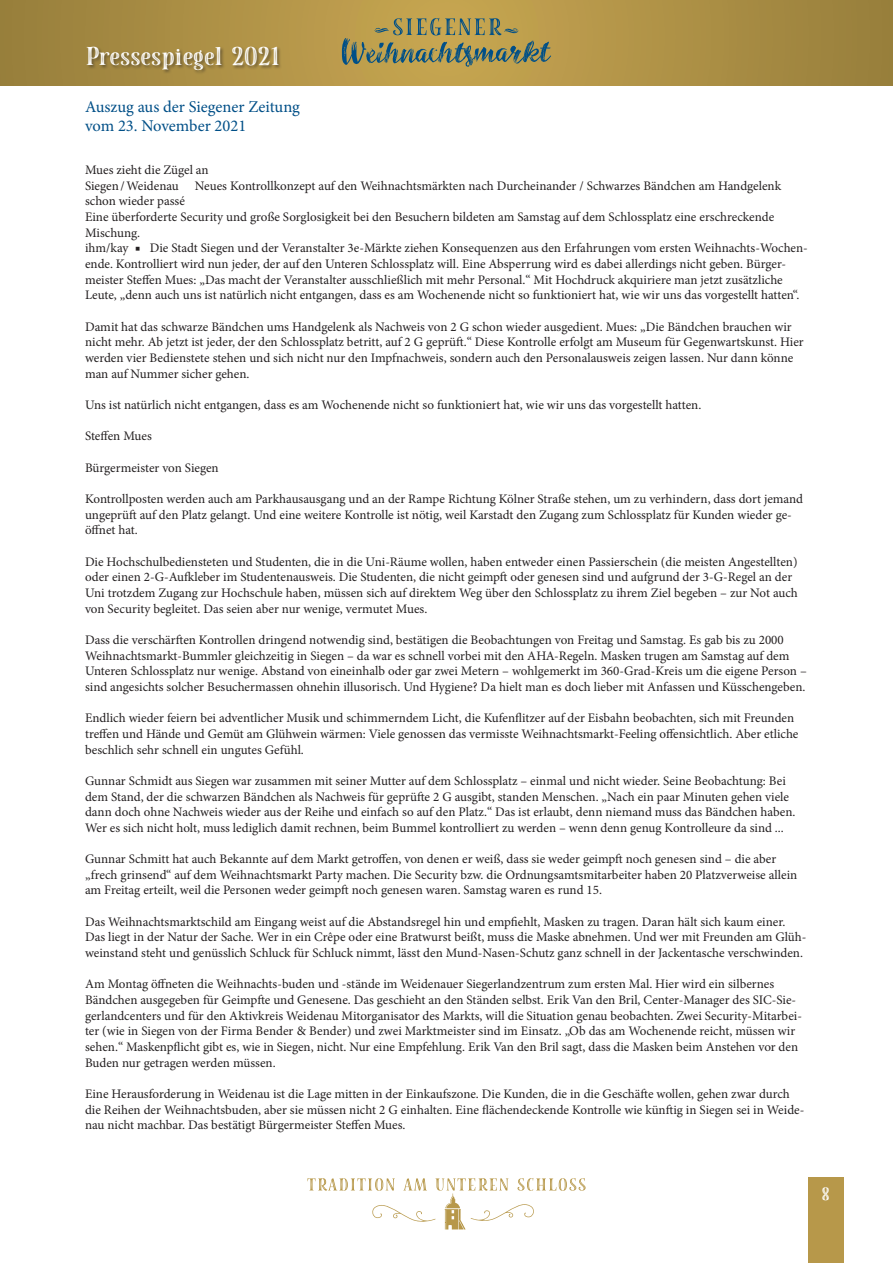
<style>
.page{position:relative;width:893px;height:1263px;background:#fff}
.page>*{position:absolute;margin:0;border:0;box-sizing:border-box;transform-origin:0 0}
.t1{font:25.8px "LP Serif Inline";color:#fff}
.t2{font:18px "LP Serif Inline";color:#fff}
.t3{font:16.5px/19.8px "Minion Pro";color:#004f87}
.t4{font:13.05px/15.6px "Minion Pro";color:#231f20}
</style>
<div class="page">
<svg style="left:0;top:0;width:893px;height:85px;background:#ac8f45"></svg>
<div style="left:808px;top:1178px;width:36px;height:85px;background:#b7984a"></div>
<div style="left:86px;top:46px;width:197px;height:29px;background:#231f20;opacity:.5"></div>
<svg style="left:307px;top:1178px;width:279px;height:51px"></svg>
<svg style="left:342px;top:18px;width:209px;height:49px;background:#999059"></svg>
<h1 class="t1" style="left:85px;top:38px;width:196px">Pressespiegel 2021</h1>
<p class="t3" style="left:85px;top:96px;width:216px">Auszug aus der Siegener Zeitung vom 23. November 2021</p>
<p class="t4" style="left:85px;top:162px;width:724px">Mues zieht die Zügel an<br>Siegen/Weidenau Neues Kontrollkonzept auf den Weihnachtsmärkten nach Durcheinander / Schwarzes Bändchen am Handgelenk schon wieder passé<br>Eine überforderte Security und große Sorglosigkeit bei den Besuchern bildeten am Samstag auf dem Schlossplatz eine erschreckende Mischung.<br>ihm/kay ■ Die Stadt Siegen und der Veranstalter 3e-Märkte ziehen Konsequenzen aus den Erfahrungen vom ersten Weihnachts-Wochen&shy;ende. Kontrolliert wird nun jeder, der auf den Unteren Schlossplatz will. Eine Absperrung wird es dabei allerdings nicht geben. Bürger&shy;meister Steffen Mues: „Das macht der Veranstalter ausschließlich mit mehr Personal.“ Mit Hochdruck akquiriere man jetzt zusätzliche Leute, „denn auch uns ist natürlich nicht entgangen, dass es am Wochenende nicht so funktioniert hat, wie wir uns das vorgestellt hatten“.</p>
<p class="t4" style="left:85px;top:319px;width:720px">Damit hat das schwarze Bändchen ums Handgelenk als Nachweis von 2 G schon wieder ausgedient. Mues: „Die Bändchen brauchen wir nicht mehr. Ab jetzt ist jeder, der den Schlossplatz betritt, auf 2 G geprüft.“ Diese Kontrolle erfolgt am Museum für Gegenwartskunst. Hier werden vier Bedienstete stehen und sich nicht nur den Impfnachweis, sondern auch den Personalausweis zeigen lassen. Nur dann könne man auf Nummer sicher gehen.</p>
<p class="t4" style="left:85px;top:397px;width:618px">Uns ist natürlich nicht entgangen, dass es am Wochenende nicht so funktioniert hat, wie wir uns das vorgestellt hatten.</p>
<p class="t4" style="left:85px;top:428px;width:68px">Steffen Mues</p>
<p class="t4" style="left:85px;top:460px;width:135px">Bürgermeister von Siegen</p>
<p class="t4" style="left:85px;top:491px;width:720px">Kontrollposten werden auch am Parkhausausgang und an der Rampe Richtung Kölner Straße stehen, um zu verhindern, dass dort jemand ungeprüft auf den Platz gelangt. Und eine weitere Kontrolle ist nötig, weil Karstadt den Zugang zum Schlossplatz für Kunden wieder ge&shy;öffnet hat.</p>
<p class="t4" style="left:85px;top:554px;width:714px">Die Hochschulbediensteten und Studenten, die in die Uni-Räume wollen, haben entweder einen Passierschein (die meisten Angestellten) oder einen 2-G-Aufkleber im Studentenausweis. Die Studenten, die nicht geimpft oder genesen sind und aufgrund der 3-G-Regel an der Uni trotzdem Zugang zur Hochschule haben, müssen sich auf direktem Weg über den Schlossplatz zu ihrem Ziel begeben – zur Not auch von Security begleitet. Das seien aber nur wenige, vermutet Mues.</p>
<p class="t4" style="left:85px;top:632px;width:723px">Dass die verschärften Kontrollen dringend notwendig sind, bestätigen die Beobachtungen von Freitag und Samstag. Es gab bis zu 2000<br>Weihnachtsmarkt-Bummler gleichzeitig in Siegen – da war es schnell vorbei mit den AHA-Regeln. Masken trugen am Samstag auf dem Unteren Schlossplatz nur wenige. Abstand von eineinhalb oder gar zwei Metern – wohlgemerkt im 360-Grad-Kreis um die eigene Person – sind angesichts solcher Besuchermassen ohnehin illusorisch. Und Hygiene? Da hielt man es doch lieber mit Anfassen und Küsschengeben.</p>
<p class="t4" style="left:85px;top:710px;width:715px">Endlich wieder feiern bei adventlicher Musik und schimmerndem Licht, die Kufenflitzer auf der Eisbahn beobachten, sich mit Freunden treffen und Hände und Gemüt am Glühwein wärmen: Viele genossen das vermisste Weihnachtsmarkt-Feeling offensichtlich. Aber etliche beschlich sehr schnell ein ungutes Gefühl.</p>
<p class="t4" style="left:85px;top:773px;width:712px">Gunnar Schmidt aus Siegen war zusammen mit seiner Mutter auf dem Schlossplatz – einmal und nicht wieder. Seine Beobachtung: Bei dem Stand, der die schwarzen Bändchen als Nachweis für geprüfte 2 G ausgibt, standen Menschen. „Nach ein paar Minuten gehen viele dann doch ohne Nachweis wieder aus der Reihe und einfach so auf den Platz.“ Das ist erlaubt, denn niemand muss das Bändchen haben.<br>Wer es sich nicht holt, muss lediglich damit rechnen, beim Bummel kontrolliert zu werden – wenn denn genug Kontrolleure da sind ...</p>
<p class="t4" style="left:85px;top:851px;width:714px">Gunnar Schmitt hat auch Bekannte auf dem Markt getroffen, von denen er weiß, dass sie weder geimpft noch genesen sind – die aber „frech grinsend“ auf dem Weihnachtsmarkt Party machen. Die Security bzw. die Ordnungsamtsmitarbeiter haben 20 Platzverweise allein am Freitag erteilt, weil die Personen weder geimpft noch genesen waren. Samstag waren es rund 15.</p>
<p class="t4" style="left:85px;top:914px;width:723px">Das Weihnachtsmarktschild am Eingang weist auf die Abstandsregel hin und empfiehlt, Masken zu tragen. Daran hält sich kaum einer.<br>Das liegt in der Natur der Sache. Wer in ein Crêpe oder eine Bratwurst beißt, muss die Maske abnehmen. Und wer mit Freunden am Glüh&shy;weinstand steht und genüsslich Schluck für Schluck nimmt, lässt den Mund-Nasen-Schutz ganz schnell in der Jackentasche verschwinden.</p>
<p class="t4" style="left:85px;top:976px;width:718px">Am Montag öffneten die Weihnachts-buden und -stände im Weidenauer Siegerlandzentrum zum ersten Mal. Hier wird ein silbernes Bändchen ausgegeben für Geimpfte und Genesene. Das geschieht an den Ständen selbst. Erik Van den Bril, Center-Manager des SIC-Sie&shy;gerlandcenters und für den Aktivkreis Weidenau Mitorganisator des Markts, will die Situation genau beobachten. Zwei Security-Mitarbei&shy;ter (wie in Siegen von der Firma Bender &amp; Bender) und zwei Marktmeister sind im Einsatz. „Ob das am Wochenende reicht, müssen wir sehen.“ Maskenpflicht gibt es, wie in Siegen, nicht. Nur eine Empfehlung. Erik Van den Bril sagt, dass die Masken beim Anstehen vor den Buden nur getragen werden müssen.</p>
<p class="t4" style="left:85px;top:1086px;width:721px">Eine Herausforderung in Weidenau ist die Lage mitten in der Einkaufszone. Die Kunden, die in die Geschäfte wollen, gehen zwar durch die Reihen der Weihnachtsbuden, aber sie müssen nicht 2 G einhalten. Eine flächendeckende Kontrolle wie künftig in Siegen sei in Weide&shy;nau nicht machbar. Das bestätigt Bürgermeister Steffen Mues.</p>
<h2 class="t2" style="left:822px;top:1182px;width:9px">8</h2>
</div>
